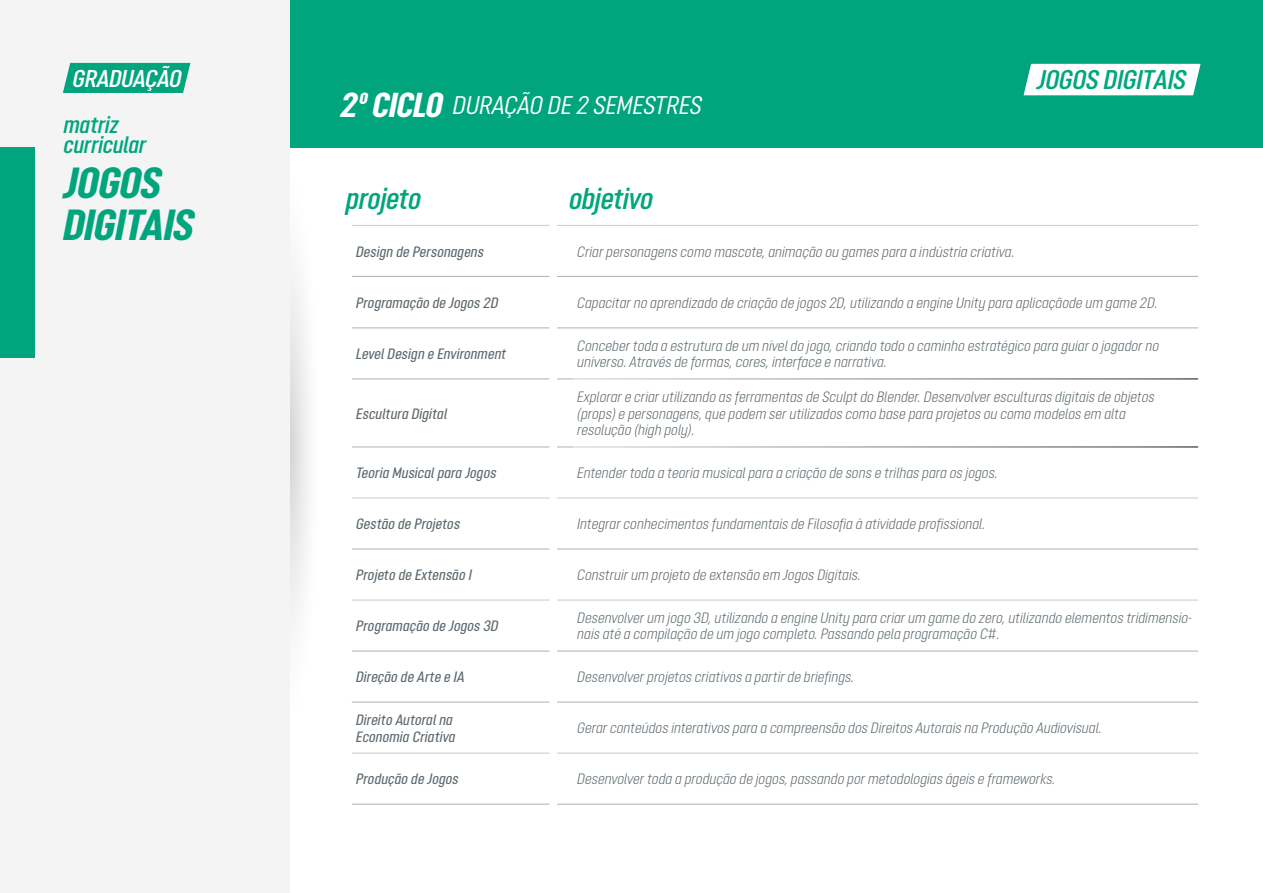
<style>
.page{position:relative;width:1263px;height:893px;background:#fff}
.page>*{position:absolute;margin:0;border:0;box-sizing:border-box;transform-origin:0 0}
.t1{font:italic 800 43.5px/42px "Opinion Pro Condensed";color:#00a57e}
.t2{font:italic 600 30px "Opinion Pro Condensed";color:#00a57e}
.t3{font:italic 600 27px "Opinion Pro Condensed";color:#00a67d}
.t4{font:italic 25.5px "Opinion Pro Condensed";color:#fff}
.t5{font:italic 600 24.3px "Opinion Pro Condensed";color:#fff}
.t6{font:italic 600 23.85px/20.1px "Opinion Pro Condensed";color:#00a57e}
.t7{font:italic 300 15px/16.5px "Opinion Pro Condensed";color:#5d686e}
.t8{font:italic 300 15px "Opinion Pro Condensed";color:#5c686e}
.t9{font:italic 300 15px/16.5px "Opinion Pro Condensed";color:#5e686e}
.t10{font:italic 500 15px/16.5px "Opinion Pro Condensed";letter-spacing:.01em;color:#5c686e}
.t11{font:italic 500 15px "Opinion Pro Condensed";letter-spacing:.01em;color:#5d686e}
.t12{font:italic 500 15px "Opinion Pro Condensed";letter-spacing:.01em;color:#5e686e}
.s1{font-weight:800;font-size:34.65px}
</style>
<div class="page">
<div style="left:0;top:0;width:1263px;height:147px;background:#00a57e"></div>
<img style="left:289px;top:147px;width:33px;height:599px">
<div style="left:0;top:0;width:289px;height:893px;background:#f5f4f4"></div>
<div style="left:0;top:147px;width:34px;height:211px;background:#00a57e"></div>
<svg style="left:352px;top:328px;width:846px;height:476px"></svg>
<hr style="left:352px;top:225px;width:221px;height:1px;background:#c9cacd">
<hr style="left:573px;top:225px;width:625px;height:1px;background:#c9cacd">
<hr style="left:352px;top:498px;width:221px;height:1px;background:#c9cacd">
<hr style="left:573px;top:498px;width:625px;height:1px;background:#c9cacd">
<hr style="left:352px;top:600px;width:221px;height:1px;background:#c9cacd">
<hr style="left:573px;top:600px;width:625px;height:1px;background:#c9cacd">
<hr style="left:352px;top:753px;width:221px;height:1px;background:#c9cacd">
<hr style="left:573px;top:753px;width:625px;height:1px;background:#c9cacd">
<hr style="left:352px;top:276px;width:221px;height:1px;background:#b5aeac">
<hr style="left:573px;top:276px;width:625px;height:1px;background:#b5aeac">
<hr style="left:352px;top:327px;width:221px;height:1px;background:#b5aeac">
<hr style="left:573px;top:327px;width:625px;height:1px;background:#b5aeac">
<hr style="left:352px;top:379px;width:221px;height:1px;background:#b5aeac">
<hr style="left:352px;top:447px;width:221px;height:1px;background:#b5aeac">
<hr style="left:352px;top:549px;width:221px;height:1px;background:#b5aeac">
<hr style="left:573px;top:549px;width:625px;height:1px;background:#b5aeac">
<hr style="left:352px;top:651px;width:221px;height:1px;background:#b5aeac">
<hr style="left:573px;top:651px;width:625px;height:1px;background:#b5aeac">
<hr style="left:352px;top:702px;width:221px;height:1px;background:#b5aeac">
<hr style="left:573px;top:702px;width:625px;height:1px;background:#b5aeac">
<hr style="left:352px;top:804px;width:221px;height:1px;background:#b5aeac">
<hr style="left:573px;top:804px;width:625px;height:1px;background:#b5aeac">
<hr style="left:573px;top:379px;width:625px;height:1px;background:#fff">
<hr style="left:573px;top:447px;width:625px;height:1px;background:#fff">
<svg style="left:62px;top:62px;width:129px;height:31px;background:#17ac89"></svg>
<div style="left:550px;top:181px;width:7px;height:669px;background:#fff"></div>
<div style="left:1023px;top:64px;width:177px;height:31px;background:#fff"></div>
<h3 class="t5" style="left:73px;top:64px;width:110px">GRADUAÇÃO</h3>
<h3 class="t6" style="left:64px;top:114px;width:84px">matriz curricular</h3>
<h1 class="t1" style="left:64px;top:161px;width:132px">JOGOS<br>DIGITAIS</h1>
<h3 class="t4" style="left:341px;top:91px;width:363px"><span class="s1">2º CICLO</span> DURAÇÃO DE 2 SEMESTRES</h3>
<h2 class="t2" style="left:346px;top:181px;width:77px">projeto</h2>
<h2 class="t2" style="left:569px;top:181px;width:86px">objetivo</h2>
<h3 class="t3" style="left:1037px;top:64px;width:151px">JOGOS DIGITAIS</h3>
<p class="t10" style="left:356px;top:243px;width:129px">Design de Personagens</p>
<p class="t8" style="left:577px;top:243px;width:439px">Criar personagens como mascote, animação ou games para a indústria criativa.</p>
<p class="t11" style="left:356px;top:294px;width:144px">Programação de Jogos 2D</p>
<p class="t7" style="left:577px;top:294px;width:582px">Capacitar no aprendizado de criação de jogos 2D, utilizando a engine Unity para aplicaçãode um game 2D.</p>
<p class="t11" style="left:356px;top:345px;width:152px">Level Design e Environment</p>
<p class="t7" style="left:577px;top:337px;width:583px">Conceber toda a estrutura de um nível do jogo, criando todo o caminho estratégico para guiar o jogador no universo. Através de formas, cores, interface e narrativa.</p>
<p class="t12" style="left:356px;top:405px;width:93px">Escultura Digital</p>
<p class="t9" style="left:577px;top:389px;width:579px">Explorar e criar utilizando as ferramentas de Sculpt do Blender. Desenvolver esculturas digitais de objetos (props) e personagens, que podem ser utilizados como base para projetos ou como modelos em alta resolução (high poly).</p>
<p class="t11" style="left:356px;top:464px;width:142px">Teoria Musical para Jogos</p>
<p class="t7" style="left:577px;top:465px;width:422px">Entender toda a teoria musical para a criação de sons e trilhas para os jogos.</p>
<p class="t10" style="left:356px;top:516px;width:106px">Gestão de Projetos</p>
<p class="t8" style="left:577px;top:515px;width:410px">Integrar conhecimentos fundamentais de Filosofia à atividade profissional.</p>
<p class="t10" style="left:356px;top:567px;width:117px">Projeto de Extensão I</p>
<p class="t8" style="left:577px;top:566px;width:285px">Construir um projeto de extensão em Jogos Digitais.</p>
<p class="t11" style="left:356px;top:617px;width:144px">Programação de Jogos 3D</p>
<p class="t7" style="left:577px;top:609px;width:617px">Desenvolver um jogo 3D, utilizando a engine Unity para criar um game do zero, utilizando elementos tridimensio&shy;nais até a compilação de um jogo completo. Passando pela programação C#.</p>
<p class="t10" style="left:356px;top:669px;width:110px">Direção de Arte e IA</p>
<p class="t8" style="left:577px;top:668px;width:279px">Desenvolver projetos criativos a partir de briefings.</p>
<p class="t10" style="left:356px;top:711px;width:101px">Direito Autoral na<br>Economia Criativa</p>
<p class="t8" style="left:577px;top:720px;width:526px">Gerar conteúdos interativos para a compreensão dos Direitos Autorais na Produção Audiovisual.</p>
<p class="t11" style="left:356px;top:770px;width:104px">Produção de Jogos</p>
<p class="t7" style="left:577px;top:771px;width:480px">Desenvolver toda a produção de jogos, passando por metodologias ágeis e frameworks.</p>
</div>
